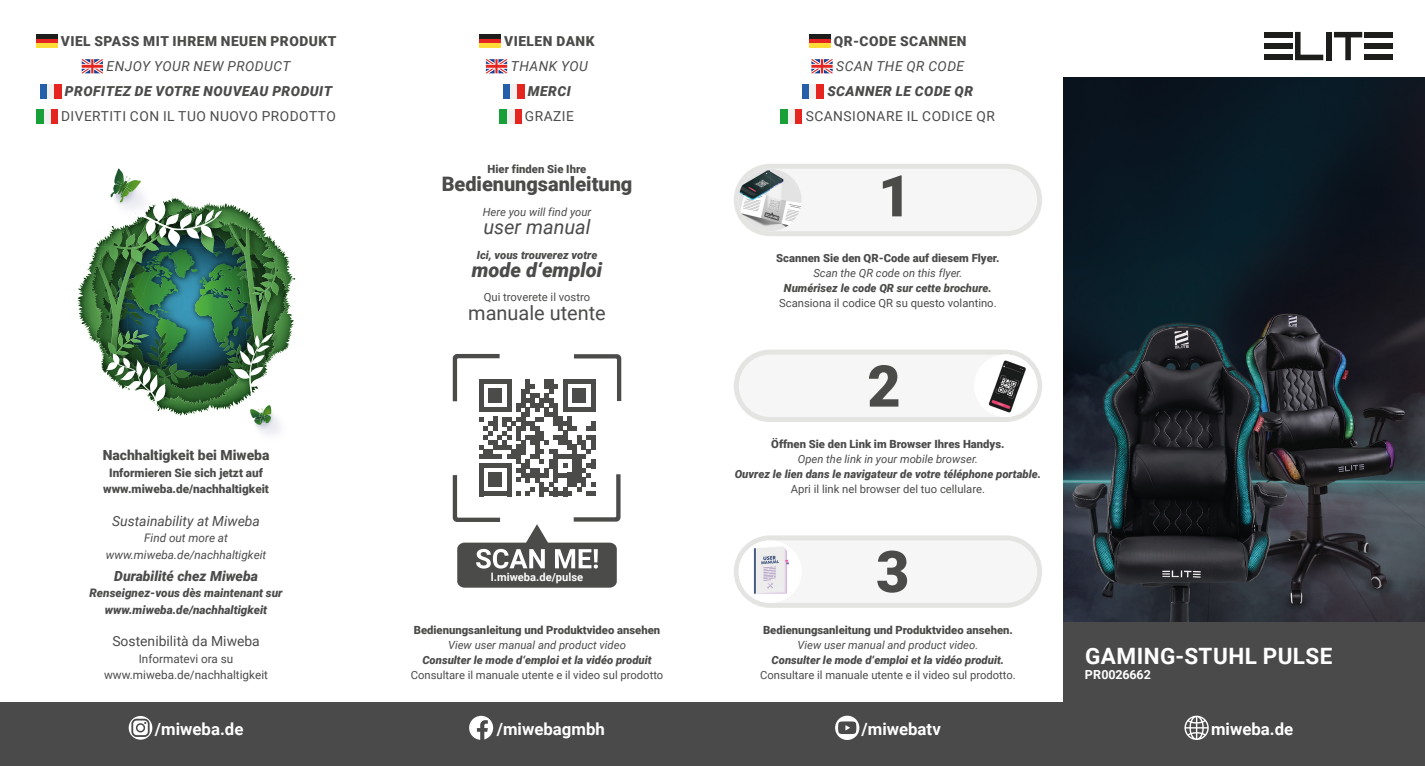
<style>
.page{position:relative;width:1425px;height:766px;background:#fff}
.page>*{position:absolute;margin:0;border:0;box-sizing:border-box;transform-origin:0 0}
.t1{font:700 22.5px "Roboto";letter-spacing:.02em;color:#fff}
.t2{font:900 19.88px "Roboto";color:#4b4b4a}
.t3{font:19.88px "Roboto";color:#4b4b4a}
.t4{font:italic 900 19.88px "Roboto";color:#4b4b4a}
.t5{font:italic 19.88px "Roboto";color:#4b4b4a}
.t6{font:700 16.75px "Roboto";color:#fff}
.t7{font:900 13.88px "Roboto";color:#4b4b4a}
.t8{font:italic 13.88px "Roboto";color:#4b4b4a}
.t9{font:13.88px "Roboto";color:#4b4b4a}
.t10{font:italic 900 13.88px "Roboto";color:#4b4b4a}
.t11{font:13.75px "Roboto";letter-spacing:.035em;color:#4b4b4a}
.t12{font:900 13.75px "Roboto";letter-spacing:.035em;color:#4b4b4a}
.t13{font:italic 900 13.75px "Roboto";letter-spacing:.035em;color:#4b4b4a}
.t14{font:italic 13.75px "Roboto";letter-spacing:.035em;color:#4b4b4a}
.t15{font:700 12.5px "Roboto";letter-spacing:-.01em;color:#fff}
.t16{font:italic 900 11.75px/16.1px "Roboto";color:#4b4b4a;text-align:center}
.t17{font:900 11.75px/16.1px "Roboto";color:#4b4b4a;text-align:center}
.t18{font:11.75px/16.1px "Roboto";color:#4b4b4a;text-align:center}
.t19{font:italic 11.75px/16.8px "Roboto";color:#4b4b4a;text-align:center}
.t20{font:italic 900 11.25px "Roboto";color:#4b4b4a}
.t21{font:11.25px "Roboto";color:#4b4b4a}
.t22{font:900 11.25px "Roboto";color:#4b4b4a}
.t23{font:italic 11.25px "Roboto";color:#4b4b4a}
.t24{font:700 11.12px "Roboto";color:#fff}
</style>
<div class="page">
<div style="left:0;top:702px;width:1424px;height:63px;background:#4b4a4a"></div>
<img style="left:1063px;top:77px;width:361px;height:545px">
<svg style="left:835px;top:715px;width:24px;height:24px"></svg>
<svg style="left:469px;top:715px;width:24px;height:24px"></svg>
<svg style="left:129px;top:716px;width:23px;height:23px"></svg>
<div style="left:479px;top:34px;width:21px;height:5px;background:#1d1d1b"></div>
<div style="left:479px;top:39px;width:21px;height:5px;background:#e5251f"></div>
<hr style="left:479px;top:44px;width:21px;height:4px;background:#ffdc37">
<svg style="left:486px;top:59px;width:21px;height:14px"></svg>
<div style="left:503px;top:84px;width:7px;height:14px;background:#255faa"></div>
<svg style="left:510px;top:84px;width:7px;height:14px"></svg>
<div style="left:517px;top:84px;width:7px;height:14px;background:#e5251f"></div>
<div style="left:514px;top:109px;width:7px;height:14px;background:#e5251f"></div>
<div style="left:507px;top:109px;width:7px;height:14px;background:#f3f0f0"></div>
<div style="left:500px;top:109px;width:7px;height:14px;background:#199f38"></div>
<div style="left:36px;top:34px;width:21px;height:5px;background:#1d1d1b"></div>
<div style="left:36px;top:39px;width:21px;height:5px;background:#e5251f"></div>
<hr style="left:36px;top:44px;width:21px;height:4px;background:#ffdc37">
<svg style="left:82px;top:59px;width:21px;height:14px"></svg>
<div style="left:40px;top:84px;width:7px;height:14px;background:#255faa"></div>
<svg style="left:47px;top:84px;width:7px;height:14px"></svg>
<div style="left:54px;top:84px;width:7px;height:14px;background:#e5251f"></div>
<div style="left:50px;top:109px;width:7px;height:14px;background:#e5251f"></div>
<div style="left:43px;top:109px;width:7px;height:14px;background:#f3f0f0"></div>
<div style="left:36px;top:109px;width:7px;height:14px;background:#199f38"></div>
<div style="left:809px;top:34px;width:21px;height:5px;background:#1d1d1b"></div>
<div style="left:809px;top:39px;width:21px;height:5px;background:#e5251f"></div>
<hr style="left:809px;top:44px;width:21px;height:4px;background:#ffdc37">
<svg style="left:811px;top:59px;width:21px;height:14px"></svg>
<div style="left:802px;top:84px;width:7px;height:14px;background:#255faa"></div>
<svg style="left:809px;top:84px;width:7px;height:14px"></svg>
<div style="left:816px;top:84px;width:7px;height:14px;background:#e5251f"></div>
<div style="left:795px;top:109px;width:7px;height:14px;background:#e5251f"></div>
<div style="left:788px;top:109px;width:7px;height:14px;background:#f3f0f0"></div>
<div style="left:780px;top:109px;width:8px;height:14px;background:#199f38"></div>
<svg style="left:77px;top:275px;width:9px;height:53px"></svg>
<svg style="left:86px;top:168px;width:210px;height:267px"></svg>
<img style="left:241px;top:318px;width:21px;height:16px">
<img style="left:148px;top:355px;width:18px;height:22px">
<div style="left:736px;top:352px;width:303px;height:67px;background:#f6f6f6;border-radius:34px"></div>
<div style="left:733px;top:349px;width:309px;height:73px;border:5px solid #e4e4e3;border-radius:34px"></div>
<img style="left:974px;top:354px;width:63px;height:63px;border-radius:31px">
<svg style="left:869px;top:365px;width:29px;height:41px"></svg>
<div style="left:736px;top:537px;width:303px;height:68px;background:#f6f6f6;border-radius:34px"></div>
<div style="left:733px;top:535px;width:309px;height:72px;border:5px solid #e4e4e3;border-radius:34px"></div>
<img style="left:739px;top:540px;width:62px;height:62px">
<svg style="left:877px;top:550px;width:30px;height:42px"></svg>
<svg style="left:734px;top:164px;width:308px;height:72px"></svg>
<svg style="left:453px;top:354px;width:168px;height:233px"></svg>
<div style="left:1063px;top:622px;width:361px;height:100px;background:#4b4a4a"></div>
<svg style="left:1184px;top:715px;width:24px;height:24px"></svg>
<div style="left:1264px;top:32px;width:28px;height:5px;background:#1d1d1b"></div>
<div style="left:1264px;top:43px;width:28px;height:6px;background:#1d1d1b"></div>
<div style="left:1264px;top:55px;width:28px;height:5px;background:#1d1d1b"></div>
<svg style="left:1295px;top:32px;width:28px;height:28px"></svg>
<div style="left:1325px;top:32px;width:6px;height:28px;background:#1d1d1b"></div>
<svg style="left:1334px;top:32px;width:28px;height:28px"></svg>
<div style="left:1364px;top:32px;width:29px;height:5px;background:#1d1d1b"></div>
<div style="left:1364px;top:43px;width:29px;height:6px;background:#1d1d1b"></div>
<div style="left:1364px;top:55px;width:29px;height:5px;background:#1d1d1b"></div>
<p class="t12" style="left:61px;top:32px;width:277px">VIEL SPASS MIT IHREM NEUEN PRODUKT</p>
<p class="t14" style="left:107px;top:57px;width:185px">ENJOY YOUR NEW PRODUCT</p>
<p class="t13" style="left:65px;top:82px;width:269px">PROFITEZ DE VOTRE NOUVEAU PRODUIT</p>
<p class="t11" style="left:61px;top:107px;width:276px">DIVERTITI CON IL TUO NUOVO PRODOTTO</p>
<p class="t12" style="left:504px;top:32px;width:92px">VIELEN DANK</p>
<p class="t14" style="left:511px;top:57px;width:79px">THANK YOU</p>
<p class="t13" style="left:528px;top:82px;width:44px">MERCI</p>
<p class="t11" style="left:525px;top:107px;width:50px">GRAZIE</p>
<p class="t22" style="left:487px;top:161px;width:100px">Hier finden Sie Ihre</p>
<h2 class="t2" style="left:442px;top:170px;width:192px">Bedienungsanleitung</h2>
<p class="t23" style="left:483px;top:204px;width:110px">Here you will find your</p>
<h2 class="t5" style="left:483px;top:213px;width:109px">user manual</h2>
<p class="t20" style="left:477px;top:246px;width:122px">Ici, vous trouverez votre</p>
<h2 class="t4" style="left:472px;top:256px;width:132px">mode d‘emploi</h2>
<p class="t21" style="left:484px;top:289px;width:108px">Qui troverete il vostro</p>
<h2 class="t3" style="left:468px;top:298px;width:139px">manuale utente</h2>
<p class="t12" style="left:834px;top:32px;width:134px">QR-CODE SCANNEN</p>
<p class="t14" style="left:836px;top:57px;width:129px">SCAN THE QR CODE</p>
<p class="t13" style="left:827px;top:82px;width:147px">SCANNER LE CODE QR</p>
<p class="t11" style="left:805px;top:107px;width:191px">SCANSIONARE IL CODICE QR</p>
<p class="t22" style="left:776px;top:250px;width:225px">Scannen Sie den QR-Code auf diesem Flyer.</p>
<p class="t23" style="left:813px;top:265px;width:151px">Scan the QR code on this flyer.</p>
<p class="t20" style="left:784px;top:280px;width:209px">Numérisez le code QR sur cette brochure.</p>
<p class="t21" style="left:779px;top:295px;width:219px">Scansiona il codice QR su questo volantino.</p>
<p class="t7" style="left:103px;top:445px;width:168px">Nachhaltigkeit bei Miweba</p>
<p class="t17" style="left:103px;top:464px;width:167px">Informieren Sie sich jetzt auf www.miweba.de/nachhaltigkeit</p>
<p class="t8" style="left:112px;top:511px;width:149px">Sustainability at Miweba</p>
<p class="t19" style="left:106px;top:529px;width:162px">Find out more at www.miweba.de/nachhaltigkeit</p>
<p class="t10" style="left:114px;top:566px;width:145px">Durabilité chez Miweba</p>
<p class="t16" style="left:89px;top:584px;width:195px">Renseignez-vous dès maintenant sur www.miweba.de/nachhaltigkeit</p>
<p class="t9" style="left:112px;top:631px;width:149px">Sostenibilità da Miweba</p>
<p class="t18" style="left:104px;top:649px;width:165px">Informatevi ora su www.miweba.de/nachhaltigkeit</p>
<p class="t24" style="left:491px;top:569px;width:94px">l.miweba.de/pulse</p>
<p class="t22" style="left:414px;top:621px;width:248px">Bedienungsanleitung und Produktvideo ansehen</p>
<p class="t23" style="left:448px;top:636px;width:179px">View user manual and product video</p>
<p class="t20" style="left:422px;top:651px;width:231px">Consulter le mode d‘emploi et la vidéo produit</p>
<p class="t21" style="left:411px;top:666px;width:254px">Consultare il manuale utente e il video sul prodotto</p>
<p class="t22" style="left:771px;top:436px;width:235px">Öffnen Sie den Link im Browser Ihres Handys.</p>
<p class="t23" style="left:798px;top:451px;width:182px">Open the link in your mobile browser.</p>
<p class="t20" style="left:734px;top:466px;width:308px">Ouvrez le lien dans le navigateur de votre téléphone portable.</p>
<p class="t21" style="left:790px;top:481px;width:196px">Apri il link nel browser del tuo cellulare.</p>
<p class="t22" style="left:763px;top:621px;width:251px">Bedienungsanleitung und Produktvideo ansehen.</p>
<p class="t23" style="left:797px;top:636px;width:182px">View user manual and product video.</p>
<p class="t20" style="left:771px;top:651px;width:234px">Consulter le mode d‘emploi et la vidéo produit.</p>
<p class="t21" style="left:760px;top:666px;width:257px">Consultare il manuale utente e il video sul prodotto.</p>
<h3 class="t6" style="left:155px;top:717px;width:90px">/miweba.de</h3>
<h3 class="t6" style="left:497px;top:717px;width:110px">/miwebagmbh</h3>
<h3 class="t6" style="left:861px;top:717px;width:81px">/miwebatv</h3>
<h1 class="t1" style="left:1085px;top:640px;width:249px">GAMING-STUHL PULSE</h1>
<p class="t15" style="left:1084px;top:665px;width:67px">PR0026662</p>
<h3 class="t6" style="left:1211px;top:717px;width:84px">miweba.de</h3>
</div>
